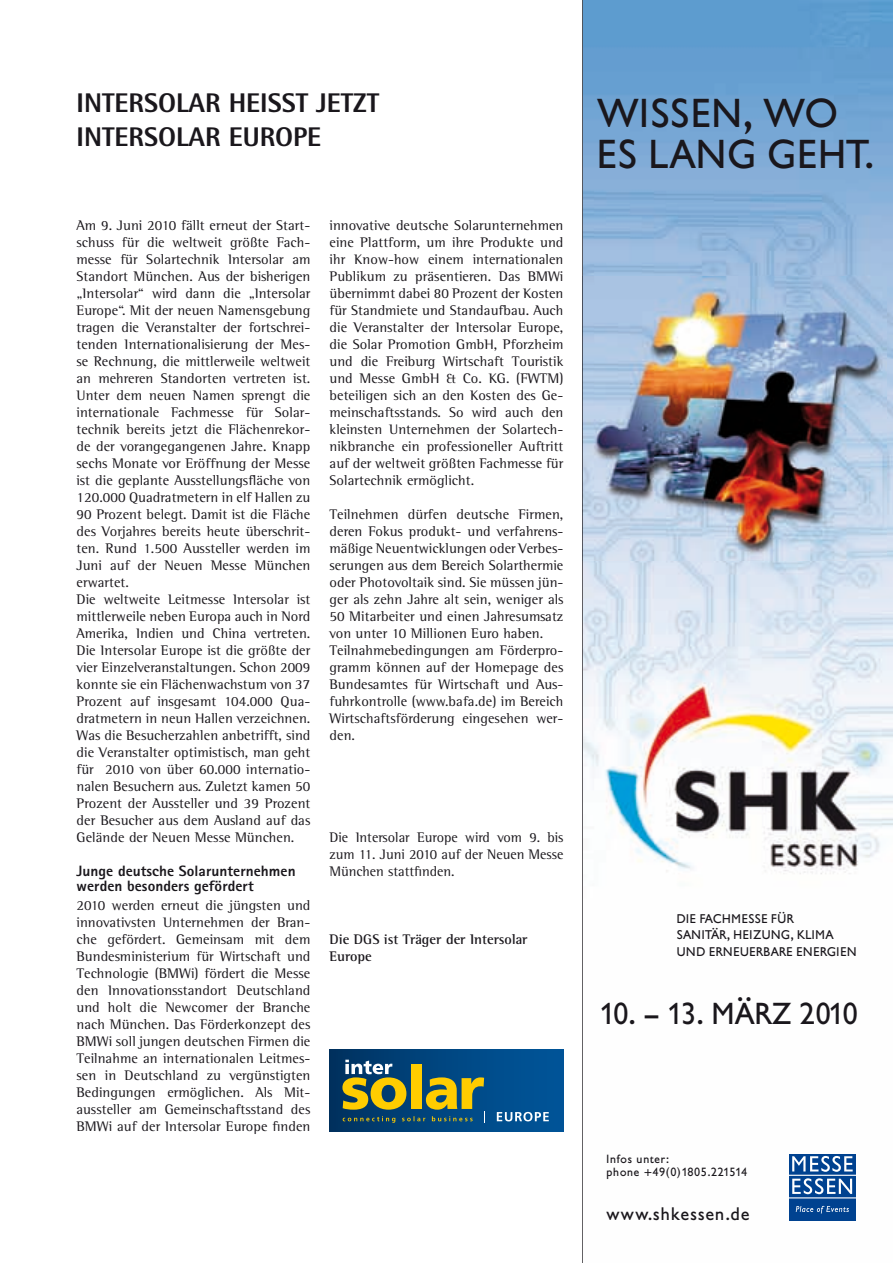
<style>
.page{position:relative;width:893px;height:1263px;background:#fff}
.page>*{position:absolute;margin:0;border:0;box-sizing:border-box;transform-origin:0 0}
.t1{font:39.9px/41.5px "Gill Sans BQ";letter-spacing:.02em;color:#1a171c}
.t2{font:30px "Gill Sans BQ";letter-spacing:-.035em;color:#1a171c}
.t3{font:800 27px/34px "Rotis Semi Sans Std";color:#1a171c}
.t4{font:18px "Gill Sans BQ";color:#1a171c}
.t5{font:800 15px/15px "Rotis Sans Serif Std";letter-spacing:.005em;color:#1a171c}
.t6{font:14.25px/17px "Rotis Semi Serif Std";letter-spacing:.005em;color:#1a171c;text-align:justify}
.t7{font:700 14.25px/17px "Rotis Semi Serif Std";color:#1a171c}
.t8{font:12.45px/16.6px "Gill Sans BQ";letter-spacing:.03em;color:#1a171c}
.t9{font:11.85px/12.8px "Gill Sans BQ";letter-spacing:.05em;color:#1a171c}
</style>
<div class="page">
<div style="left:330px;top:1049px;width:233px;height:82px;background:linear-gradient(to right,#003362,#01579d)"></div>
<svg style="left:497px;top:1112px;width:52px;height:9px"></svg>
<svg style="left:342px;top:1060px;width:143px;height:63px;background:#5f7654"></svg>
<img style="left:584px;top:0;width:309px;height:1221px">
<img style="left:584px;top:276px;width:302px;height:285px">
<hr style="left:583px;top:0;width:1px;height:1263px;background:#1a171c">
<div style="left:789px;top:1154px;width:67px;height:66px;background:#004290"></div>
<hr style="left:789px;top:1175px;width:67px;height:1px;background:#fff">
<hr style="left:789px;top:1197px;width:67px;height:1px;background:#fff">
<svg style="left:792px;top:1156px;width:61px;height:16px"></svg>
<svg style="left:792px;top:1178px;width:60px;height:16px"></svg>
<svg style="left:796px;top:1206px;width:53px;height:7px"></svg>
<h3 class="t3" style="left:77px;top:85px;width:304px">INTERSOLAR HEISST JETZT<br>INTERSOLAR EUROPE</h3>
<h1 class="t1" style="left:597px;top:93px;width:278px">WISSEN, WO<br>ES LANG GEHT.</h1>
<p class="t6" style="left:77px;top:216px;width:235px;text-align:left">Am 9. Juni 2010 fällt erneut der Start&shy;schuss für die weltweit größte Fach&shy;messe für Solartechnik Intersolar am Standort München. Aus der bisherigen „Intersolar“ wird dann die „Intersolar Europe“. Mit der neuen Namensgebung tragen die Veranstalter der fortschrei&shy;tenden Internationalisierung der Mes&shy;se Rechnung, die mittlerweile weltweit an mehreren Standorten vertreten ist.<br>Unter dem neuen Namen sprengt die internationale Fachmesse für Solar&shy;technik bereits jetzt die Flächenrekor&shy;de der vorangegangenen Jahre. Knapp sechs Monate vor Eröffnung der Messe ist die geplante Ausstellungsfläche von 120.000 Quadratmetern in elf Hallen zu 90 Prozent belegt. Damit ist die Fläche des Vorjahres bereits heute überschrit&shy;ten. Rund 1.500 Aussteller werden im Juni auf der Neuen Messe München erwartet.<br>Die weltweite Leitmesse Intersolar ist mittlerweile neben Europa auch in Nord Amerika, Indien und China vertreten.<br>Die Intersolar Europe ist die größte der vier Einzelveranstaltungen. Schon 2009 konnte sie ein Flächenwachstum von 37<br>Prozent auf insgesamt 104.000 Qua&shy;dratmetern in neun Hallen verzeichnen.<br>Was die Besucherzahlen anbetrifft, sind die Veranstalter optimistisch, man geht für 2010 von über 60.000 internatio&shy;nalen Besuchern aus. Zuletzt kamen 50<br>Prozent der Aussteller und 39 Prozent der Besucher aus dem Ausland auf das Gelände der Neuen Messe München.</p>
<p class="t5" style="left:77px;top:863px;width:221px">Junge deutsche Solarunternehmen werden besonders gefördert</p>
<p class="t6" style="left:77px;top:897px;width:235px">2010 werden erneut die jüngsten und innovativsten Unternehmen der Bran&shy;che gefördert. Gemeinsam mit dem Bundesministerium für Wirtschaft und Technologie (BMWi) fördert die Messe den Innovationsstandort Deutschland und holt die Newcomer der Branche nach München. Das Förderkonzept des BMWi soll jungen deutschen Firmen die Teilnahme an internationalen Leitmes&shy;sen in Deutschland zu vergünstigten Bedingungen ermöglichen. Als Mit&shy;aussteller am Gemeinschaftsstand des BMWi auf der Intersolar Europe finden</p>
<p class="t6" style="left:330px;top:216px;width:235px">innovative deutsche Solarunternehmen eine Plattform, um ihre Produkte und ihr Know-how einem internationalen Publikum zu präsentieren. Das BMWi übernimmt dabei 80 Prozent der Kosten für Standmiete und Standaufbau. Auch die Veranstalter der Intersolar Europe, die Solar Promotion GmbH, Pforzheim und die Freiburg Wirtschaft Touristik und Messe GmbH &amp; Co. KG. (FWTM) beteiligen sich an den Kosten des Ge&shy;meinschaftsstands. So wird auch den kleinsten Unternehmen der Solartech&shy;nikbranche ein professioneller Auftritt auf der weltweit größten Fachmesse für Solartechnik ermöglicht.</p>
<p class="t6" style="left:330px;top:506px;width:235px;text-align:left">Teilnehmen dürfen deutsche Firmen, deren Fokus produkt- und verfahrens&shy;mäßige Neuentwicklungen oder Verbes&shy;serungen aus dem Bereich Solarthermie oder Photovoltaik sind. Sie müssen jün&shy;ger als zehn Jahre alt sein, weniger als 50 Mitarbeiter und einen Jahresumsatz von unter 10 Millionen Euro haben.<br>Teilnahmebedingungen am Förderpro&shy;gramm können auf der Homepage des Bundesamtes für Wirtschaft und Aus&shy;fuhrkontrolle (www.bafa.de) im Bereich Wirtschaftsförderung eingesehen wer&shy;den.</p>
<p class="t6" style="left:330px;top:829px;width:235px">Die Intersolar Europe wird vom 9. bis zum 11. Juni 2010 auf der Neuen Messe München stattfinden.</p>
<p class="t7" style="left:330px;top:931px;width:200px">Die DGS ist Träger der Intersolar<br>Europe</p>
<p class="t8" style="left:677px;top:910px;width:181px">DIE FACHMESSE FÜR<br>SANITÄR, HEIZUNG, KLIMA<br>UND ERNEUERBARE ENERGIEN</p>
<h2 class="t2" style="left:600px;top:996px;width:260px">10. – 13. MÄRZ 2010</h2>
<p class="t9" style="left:607px;top:1153px;width:142px">INFOS UNTER:<br>PHONE +49(0)1805.221514</p>
<p class="t4" style="left:607px;top:1204px;width:145px">WWW.SHKESSEN.DE</p>
</div>
